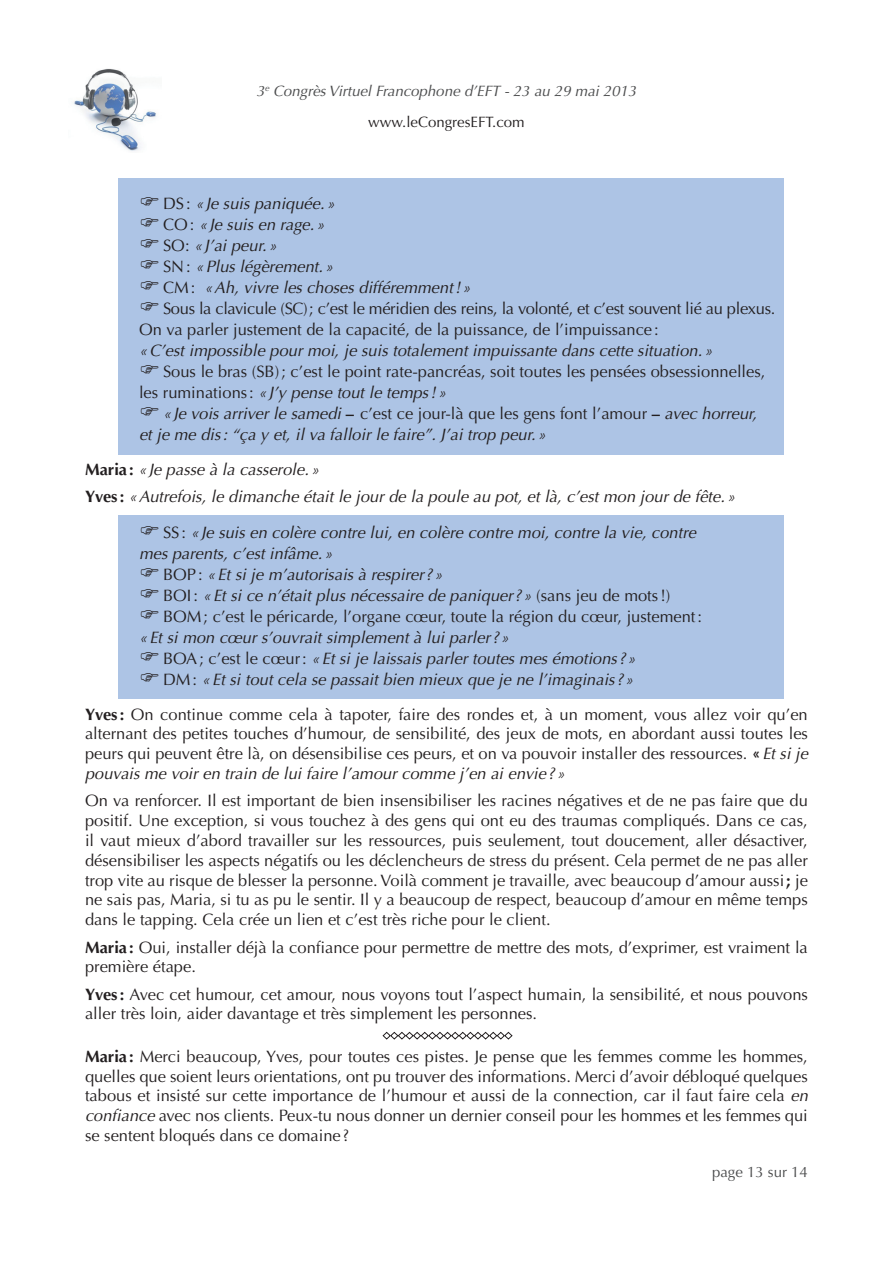
<style>
.page{position:relative;width:893px;height:1263px;background:#fff}
.page>*{position:absolute;margin:0;border:0;box-sizing:border-box;transform-origin:0 0}
.t1{font:16.5px/19.8px "Optima";color:#231f20}
.t2{font:italic 16.5px/21px "Optima";color:#231f20}
.t3{font:16.5px "Optima";letter-spacing:-.02em;color:#231f20}
.t4{font:italic 15px/31.5px "Optima";color:#4b4c4d;text-align:center}
.t5{font:15px "Optima";color:#4b4c4d}
.s1{font-style:normal;color:#231f20}
.s2{font-style:normal}
.s3{font-style:italic}
.s4{font-weight:700;font-style:normal}
.s5{font-weight:700}
</style>
<div class="page">
<div style="left:118px;top:514px;width:665px;height:184px;background:#adc4e5"></div>
<div style="left:118px;top:179px;width:665px;height:276px;background:#adc4e5"></div>
<img style="left:73px;top:69px;width:83px;height:82px">
<svg style="left:382px;top:1031px;width:131px;height:9px"></svg>
<p class="t4" style="left:256px;top:75px;width:382px">3<sup>e</sup> Congrès Virtuel Francophone d’EFT - 23 au 29 mai 2013 <span class="s1">www.leCongresEFT.com</span></p>
<p class="t2" style="left:163px;top:193px;width:173px"><span class="s2">DS:</span> «Je suis paniquée. »</p>
<p class="t2" style="left:163px;top:214px;width:163px"><span class="s2">CO:</span> «Je suis en rage. »</p>
<p class="t2" style="left:163px;top:235px;width:115px"><span class="s2">SO:</span> « J’ai peur.»</p>
<p class="t2" style="left:163px;top:256px;width:172px"><span class="s2">SN:</span> «Plus légèrement. »</p>
<p class="t2" style="left:163px;top:277px;width:309px"><span class="s2">CM:</span> «Ah, vivre les choses différemment! »</p>
<p class="t3" style="left:163px;top:299px;width:614px">Sous la clavicule (SC); c’est le méridien des reins, la volonté, et c’est souvent lié au plexus.</p>
<p class="t1" style="left:139px;top:319px;width:521px">On va parler justement de la capacité, de la puissance, de l’impuissance :</p>
<p class="t2" style="left:139px;top:340px;width:575px">«C’est impossible pour moi, je suis totalement impuissante dans cette situation. »</p>
<p class="t1" style="left:139px;top:361px;width:628px;line-height:21px;text-indent:24px">Sous le bras (SB); c’est le point rate-pancréas, soit toutes les pensées obsessionnelles, les ruminations: <span class="s3">« J’y pense tout le temps! »</span></p>
<p class="t2" style="left:139px;top:403px;width:620px;text-indent:24px">«Je vois arriver le samedi <span class="s4">–</span> <span class="s2">c’est ce jour-là que les gens font l’amour</span> <span class="s4">–</span> avec horreur, et je me dis: “ça y et, il va falloir le faire”. J’ai trop peur. »</p>
<p class="t2" style="left:85px;top:455px;width:652px;line-height:27.3px"><span class="s4">Maria:</span> «Je passe à la casserole. »<br><span class="s4">Yves:</span> «Autrefois, le dimanche était le jour de la poule au pot, et là, c’est mon jour de fête. »</p>
<p class="t2" style="left:163px;top:522px;width:535px"><span class="s2">SS:</span> « Je suis en colère contre lui, en colère contre moi, contre la vie, contre</p>
<p class="t2" style="left:139px;top:543px;width:195px">mes parents, c’est infâme. »</p>
<p class="t2" style="left:163px;top:564px;width:281px"><span class="s2">BOP:</span> « Et si je m’autorisais à respirer?»</p>
<p class="t2" style="left:163px;top:585px;width:509px"><span class="s2">BOI:</span> «Et si ce n’était plus nécessaire de paniquer?» <span class="s2">(sans jeu de mots!)</span></p>
<p class="t1" style="left:163px;top:607px;width:541px">BOM; c’est le péricarde, l’organe cœur, toute la région du cœur, justement:</p>
<p class="t2" style="left:163px;top:627px;width:474px;text-indent:-24px">«Et si mon cœur s’ouvrait simplement à lui parler? »<br><span class="s2">BOA; c’est le cœur:</span> «Et si je laissais parler toutes mes émotions?»<br><span class="s2">DM:</span> « Et si tout cela se passait bien mieux que je ne l’imaginais?»</p>
<p class="t1" style="left:85px;top:704px;width:724px;text-align:justify"><span class="s5">Yves:</span> On continue comme cela à tapoter, faire des rondes et, à un moment, vous allez voir qu’en alternant des petites touches d’humour, de sensibilité, des jeux de mots, en abordant aussi toutes les peurs qui peuvent être là, on désensibilise ces peurs, et on va pouvoir installer des ressources. <span class="s5">«</span><span class="s3">Et si je pouvais me voir en train de lui faire l’amour comme j’en ai envie ?»</span></p>
<p class="t1" style="left:85px;top:791px;width:724px;text-align:justify">On va renforcer. Il est important de bien insensibiliser les racines négatives et de ne pas faire que du positif. Une exception, si vous touchez à des gens qui ont eu des traumas compliqués. Dans ce cas, il vaut mieux d’abord travailler sur les ressources, puis seulement, tout doucement, aller désactiver, désensibiliser les aspects négatifs ou les déclencheurs de stress du présent. Cela permet de ne pas aller trop vite au risque de blesser la personne. Voilà comment je travaille, avec beaucoup d’amour aussi<span class="s5">;</span> je ne sais pas, Maria, si tu as pu le sentir. Il y a beaucoup de respect, beaucoup d’amour en même temps dans le tapping. Cela crée un lien et c’est très riche pour le client.</p>
<p class="t1" style="left:85px;top:937px;width:724px"><span class="s5">Maria :</span> Oui, installer déjà la confiance pour permettre de mettre des mots, d’exprimer, est vraiment la première étape.</p>
<p class="t1" style="left:85px;top:984px;width:724px"><span class="s5">Yves:</span> Avec cet humour, cet amour, nous voyons tout l’aspect humain, la sensibilité, et nous pouvons aller très loin, aider davantage et très simplement les personnes.</p>
<p class="t1" style="left:85px;top:1046px;width:724px;text-align:justify"><span class="s5">Maria :</span> Merci beaucoup, Yves, pour toutes ces pistes. Je pense que les femmes comme les hommes, quelles que soient leurs orientations, ont pu trouver des informations. Merci d’avoir débloqué quelques tabous et insisté sur cette importance de l’humour et aussi de la connection, car il faut faire cela <span class="s3">en confiance</span> avec nos clients. Peux-tu nous donner un dernier conseil pour les hommes et les femmes qui se sentent bloqués dans ce domaine ?</p>
<p class="t5" style="left:712px;top:1163px;width:97px">page 13 sur 14</p>
</div>
